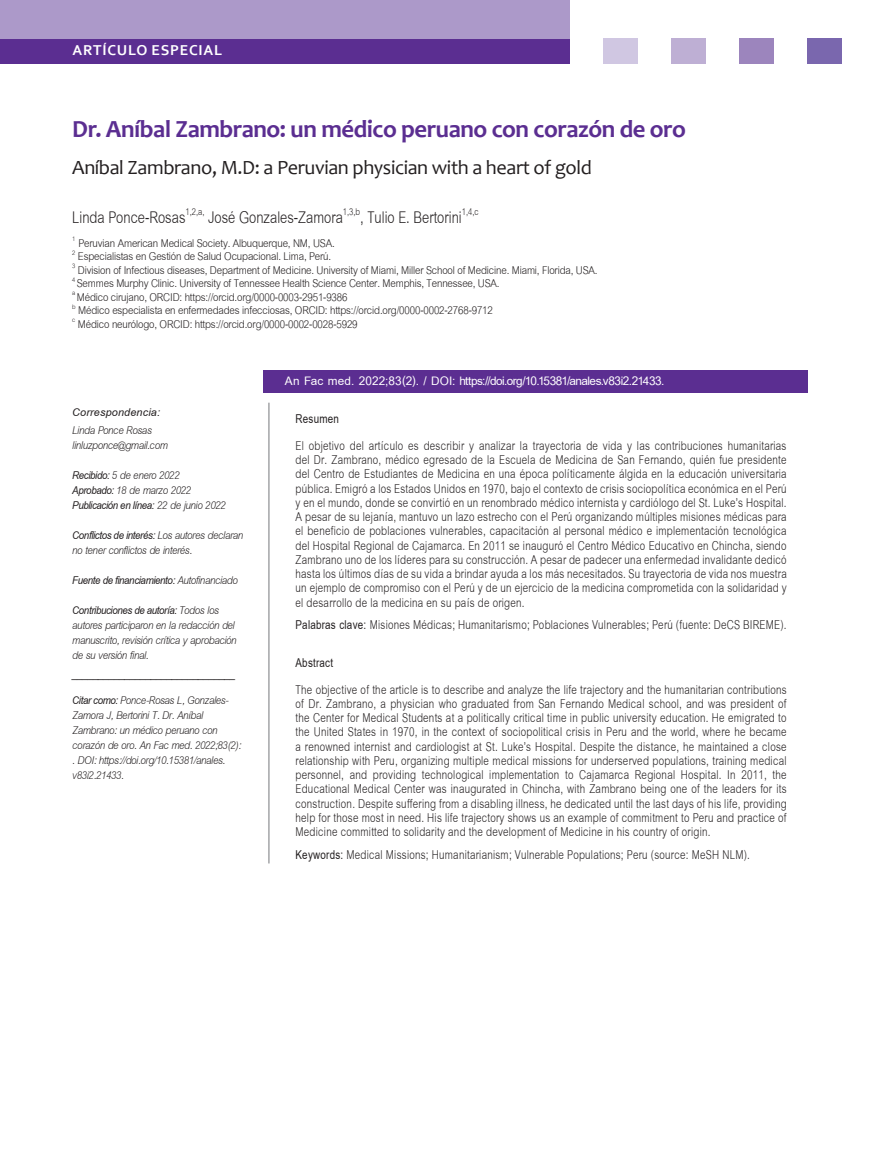
<style>
.page{position:relative;width:893px;height:1174px;background:#fff}
.page>*{position:absolute;margin:0;border:0;box-sizing:border-box;transform-origin:0 0}
.Capitulo_Cargos{font:24.75px "Cordia UPC";color:#231f20;scale:.8 1}
.Capitulo_Titulo{font:700 24.75px "Candara";letter-spacing:-.02em;color:#5b2e91}
.Capitulo_Titulo-2{font:20.25px "Candara";letter-spacing:-.02em;color:#231f20}
.Capitulo_resumen_tex{font:18.75px/14.2px "Cordia UPC";letter-spacing:.015em;color:#231f20;text-align:justify;scale:.8 1}
.Capitulo_resumen_tex-2{font:700 18.75px "Cordia UPC";letter-spacing:.015em;color:#231f20;scale:.8 1}
.Capitulo_Codificacio{font:700 18px "Cordia UPC";letter-spacing:-.025em;color:#fff}
.Correspondencia_Text{font:16.5px "Cordia UPC";letter-spacing:-.01em;color:#231f20;scale:.9 1}
.Correspondencia_Text-2{font:italic 16.5px/15px "Cordia UPC";letter-spacing:-.025em;color:#231f20;scale:.9 1}
.Correspondencia_Text-3{font:italic 700 16.5px "Cordia UPC";letter-spacing:-.025em;color:#231f20;scale:.9 1}
.Correspondencia_Titu{font:italic 700 16.5px "Cordia UPC";letter-spacing:.01em;color:#231f20}
.t1{font:700 15px "Corbel";letter-spacing:.05em;color:#fff}
.s1{font-weight:700}
.s2{font-weight:400}
</style>
<div class="page">
<div style="left:808px;top:38px;width:34px;height:26px;background:#7a67ae"></div>
<div style="left:604px;top:38px;width:34px;height:26px;background:#d0c7e2"></div>
<div style="left:672px;top:38px;width:34px;height:26px;background:#beafd4"></div>
<div style="left:740px;top:38px;width:34px;height:26px;background:#9c85bd"></div>
<div style="left:0;top:38px;width:570px;height:26px;background:#5b2e91"></div>
<div style="left:0;top:0;width:570px;height:38px;background:#ac99c9"></div>
<div style="left:264px;top:370px;width:544px;height:22px;background:#5b2e91"></div>
<hr style="left:269px;top:403px;width:1px;height:460px;background:#76787b">
<p class="t1" style="left:73px;top:41px;width:151px">ARTÍCULO ESPECIAL</p>
<p class="Capitulo_Titulo" style="left:72px;top:113px;width:615px">Dr. Aníbal Zambrano: un médico peruano con corazón de oro</p>
<p class="Capitulo_Titulo-2" style="left:72px;top:155px;width:521px">Aníbal Zambrano, M.D: a Peruvian physician with a heart of gold</p>
<p class="Capitulo_Cargos" style="left:72px;top:201px;width:509px">Linda Ponce-Rosas<sup>1,2,a,</sup> José Gonzales-Zamora<sup>1,3,b</sup>, Tulio E. Bertorini<sup>1,4,c</sup></p>
<p class="Correspondencia_Text" style="left:72px;top:232px;width:293px"><sup>1</sup> Peruvian American Medical Society. Albuquerque, NM, USA.</p>
<p class="Correspondencia_Text" style="left:72px;top:245px;width:289px"><sup>2</sup> Especialistas en Gestión de Salud Ocupacional. Lima, Perú.</p>
<p class="Correspondencia_Text" style="left:72px;top:259px;width:585px"><sup>3</sup> Division of Infectious diseases, Department of Medicine. University of Miami, Miller School of Medicine. Miami, Florida, USA.</p>
<p class="Correspondencia_Text" style="left:72px;top:272px;width:476px"><sup>4</sup> Semmes Murphy Clinic. University of Tennessee Health Science Center. Memphis, Tennessee, USA.</p>
<p class="Correspondencia_Text" style="left:72px;top:286px;width:307px"><sup>a</sup> Médico cirujano, ORCID: https://orcid.org/0000-0003-2951-9386</p>
<p class="Correspondencia_Text" style="left:72px;top:299px;width:469px"><sup>b</sup> Médico especialista en enfermedades infecciosas, ORCID: https://orcid.org/0000-0002-2768-9712</p>
<p class="Correspondencia_Text" style="left:72px;top:313px;width:319px"><sup>c</sup> Médico neurólogo, ORCID: https://orcid.org/0000-0002-0028-5929</p>
<p class="Correspondencia_Titu" style="left:72px;top:403px;width:89px">Correspondencia:</p>
<p class="Correspondencia_Text-2" style="left:72px;top:422px;width:108px">Linda Ponce Rosas linluzponce@gmail.com</p>
<p class="Correspondencia_Text-2" style="left:72px;top:467px;width:172px"><span class="s1">Recibido:</span> 5 de enero 2022<br><span class="s1">Aprobado:</span> 18 de marzo 2022<br><span class="s1">Publicación en línea:</span> 22 de junio 2022</p>
<p class="Correspondencia_Text-2" style="left:72px;top:527px;width:192px"><span class="s1">Conflictos de interés:</span> Los autores declaran no tener conflictos de interés.</p>
<p class="Correspondencia_Text-3" style="left:72px;top:570px;width:186px">Fuente de financiamiento: <span class="s2">Autofinanciado</span></p>
<p class="Correspondencia_Text-2" style="left:72px;top:602px;width:184px"><span class="s1">Contribuciones de autoría:</span> Todos los autores participaron en la redacción del manuscrito, revisión crítica y aprobación de su versión final.</p>
<p class="Correspondencia_Text-3" style="left:72px;top:664px;width:183px">_______________________________</p>
<p class="Correspondencia_Text-2" style="left:72px;top:692px;width:189px"><span class="s1">Citar como:</span> Ponce-Rosas L, Gonzales-Zamora J, Bertorini T. Dr. Aníbal Zambrano: un médico peruano con corazón de oro. An Fac med. 2022;83(2): . DOI: https://doi.org/10.15381/anales. v83i2.21433.</p>
<p class="Capitulo_Codificacio" style="left:285px;top:370px;width:381px">An Fac med. 2022;83(2). / DOI: https://doi.org/10.15381/anales.v83i2.21433.</p>
<p class="Capitulo_resumen_tex-2" style="left:296px;top:407px;width:56px">Resumen</p>
<p class="Capitulo_resumen_tex" style="left:296px;top:439px;width:616px">El objetivo del artículo es describir y analizar la trayectoria de vida y las contribuciones humanitarias del Dr. Zambrano, médico egresado de la Escuela de Medicina de San Fernando, quién fue presidente del Centro de Estudiantes de Medicina en una época políticamente álgida en la educación universitaria pública. Emigró a los Estados Unidos en 1970, bajo el contexto de crisis sociopolítica económica en el Perú y en el mundo, donde se convirtió en un renombrado médico internista y cardiólogo del St. Luke’s Hospital.<br>A pesar de su lejanía, mantuvo un lazo estrecho con el Perú organizando múltiples misiones médicas para el beneficio de poblaciones vulnerables, capacitación al personal médico e implementación tecnológica del Hospital Regional de Cajamarca. En 2011 se inauguró el Centro Médico Educativo en Chincha, siendo Zambrano uno de los líderes para su construcción. A pesar de padecer una enfermedad invalidante dedicó hasta los últimos días de su vida a brindar ayuda a los más necesitados. Su trayectoria de vida nos muestra un ejemplo de compromiso con el Perú y de un ejercicio de la medicina comprometida con la solidaridad y el desarrollo de la medicina en su país de origen.</p>
<p class="Capitulo_resumen_tex" style="left:296px;top:618px;width:615px"><span class="s1">Palabras clave:</span> Misiones Médicas; Humanitarismo; Poblaciones Vulnerables; Perú (fuente: DeCS BIREME).</p>
<p class="Capitulo_resumen_tex-2" style="left:296px;top:651px;width:49px">Abstract</p>
<p class="Capitulo_resumen_tex" style="left:296px;top:682px;width:615px">The objective of the article is to describe and analyze the life trajectory and the humanitarian contributions of Dr. Zambrano, a physician who graduated from San Fernando Medical school, and was president of the Center for Medical Students at a politically critical time in public university education. He emigrated to the United States in 1970, in the context of sociopolitical crisis in Peru and the world, where he became a renowned internist and cardiologist at St. Luke’s Hospital. Despite the distance, he maintained a close relationship with Peru, organizing multiple medical missions for underserved populations, training medical personnel, and providing technological implementation to Cajamarca Regional Hospital. In 2011, the Educational Medical Center was inaugurated in Chincha, with Zambrano being one of the leaders for its construction. Despite suffering from a disabling illness, he dedicated until the last days of his life, providing help for those most in need. His life trajectory shows us an example of commitment to Peru and practice of Medicine committed to solidarity and the development of Medicine in his country of origin.</p>
<p class="Capitulo_resumen_tex" style="left:296px;top:848px;width:570px"><span class="s1">Keywords:</span> Medical Missions; Humanitarianism; Vulnerable Populations; Peru (source: MeSH NLM).</p>
</div>
